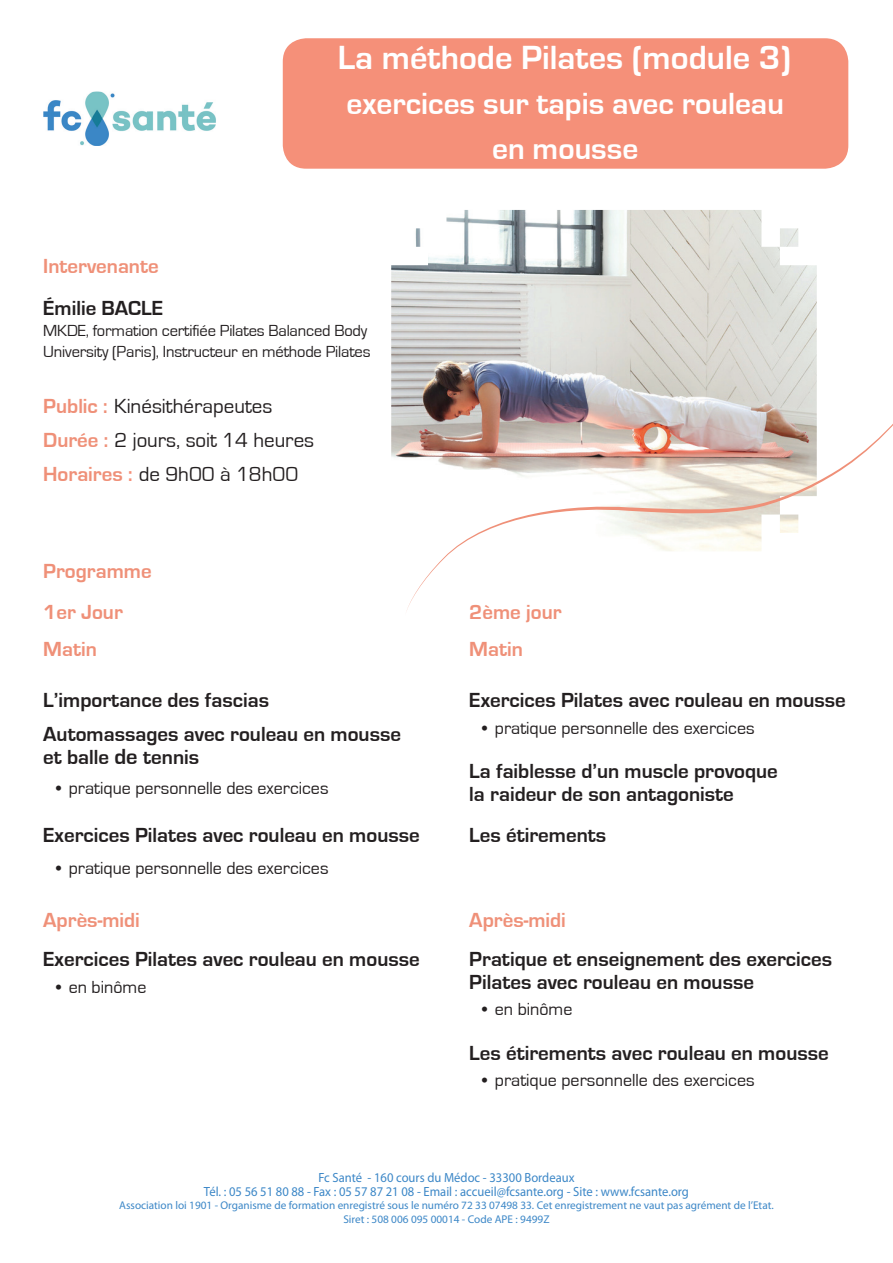
<style>
.page{position:relative;width:893px;height:1263px;background:#fff}
.page>*{position:absolute;margin:0;border:0;box-sizing:border-box;transform-origin:0 0}
.Titre_1_violet{font:700 34.5px "Eurostile";color:#fff}
.Titre_1_violet-2{font:700 31.5px/45px "Eurostile";color:#fff;text-align:center}
.Titre_1_violet-3{font:700 21px/22.5px "Eurostile";color:#231f20}
.Titre_1_violet-4{font:21px "Eurostile";color:#231f20}
.Titre_1_violet-5{font:700 21px "Eurostile";color:#ef9078}
.t1{font:18px "Eurostile";color:#231f20}
.Titre_1_violet-6{font:16.5px/21px "Eurostile";letter-spacing:-.01em;color:#231f20}
.t2{font:13.35px "Myriad Pro";color:#3c87c7;scale:.95 1}
.t3{font:11.25px "Myriad Pro";color:#3c87c7}
.s1{font-weight:700;color:#ef9078}
.s2{font-weight:700;color:#f59079}
.s3{font-size:22.5px}
</style>
<div class="page">
<div style="left:283px;top:38px;width:565px;height:131px;background:#f59079;border-radius:23px"></div>
<img style="left:43px;top:92px;width:173px;height:54px">
<img style="left:391px;top:210px;width:426px;height:248px">
<svg style="left:405px;top:384px;width:488px;height:227px"></svg>
<p class="Titre_1_violet-5" style="left:43px;top:255px;width:117px">Intervenante</p>
<p class="Titre_1_violet" style="left:338px;top:39px;width:455px">La méthode Pilates (module 3)</p>
<p class="Titre_1_violet-2" style="left:346px;top:82px;width:439px">exercices sur tapis avec rouleau en mousse</p>
<p class="Titre_1_violet-3" style="left:43px;top:297px;width:121px">Émilie BACLE</p>
<p class="Titre_1_violet-6" style="left:43px;top:320px;width:329px">MKDE, formation certifiée Pilates Balanced Body<br>University (Paris), Instructeur en méthode Pilates</p>
<p class="Titre_1_violet-4" style="left:43px;top:395px;width:231px"><span class="s1">Public :</span> Kinésithérapeutes</p>
<p class="Titre_1_violet-4" style="left:43px;top:429px;width:272px"><span class="s1">Durée :</span> 2 jours, soit 14 heures</p>
<p class="Titre_1_violet-4" style="left:43px;top:463px;width:257px"><span class="s1">Horaires</span> <span class="s2">:</span> de 9h00 à 18h00</p>
<p class="Titre_1_violet-5" style="left:43px;top:559px;width:110px">Programme</p>
<p class="Titre_1_violet-5" style="left:43px;top:600px;width:81px">1er Jour</p>
<p class="Titre_1_violet-5" style="left:469px;top:600px;width:94px">2ème jour</p>
<p class="Titre_1_violet-5" style="left:43px;top:637px;width:55px">Matin</p>
<p class="Titre_1_violet-5" style="left:469px;top:637px;width:55px">Matin</p>
<p class="Titre_1_violet-3" style="left:43px;top:689px;width:227px">L’importance des fascias</p>
<p class="Titre_1_violet-3" style="left:43px;top:723px;width:359px">Automassages avec rouleau en mousse et balle <span class="s3">de</span> tennis</p>
<p class="t1" style="left:56px;top:779px;width:274px">• pratique personnelle des exercices</p>
<p class="Titre_1_violet-3" style="left:469px;top:689px;width:378px">Exercices Pilates avec rouleau en mousse</p>
<p class="t1" style="left:482px;top:719px;width:274px">• pratique personnelle des exercices</p>
<p class="Titre_1_violet-3" style="left:469px;top:760px;width:310px">La faiblesse d’un muscle provoque la raideur de son antagoniste</p>
<p class="Titre_1_violet-3" style="left:43px;top:824px;width:378px">Exercices Pilates avec rouleau en mousse</p>
<p class="Titre_1_violet-3" style="left:469px;top:824px;width:138px">Les étirements</p>
<p class="t1" style="left:56px;top:858px;width:274px">• pratique personnelle des exercices</p>
<p class="Titre_1_violet-5" style="left:43px;top:909px;width:98px">Après-midi</p>
<p class="Titre_1_violet-5" style="left:469px;top:909px;width:98px">Après-midi</p>
<p class="Titre_1_violet-3" style="left:43px;top:948px;width:378px">Exercices Pilates avec rouleau en mousse</p>
<p class="t1" style="left:56px;top:978px;width:92px">• en binôme</p>
<p class="Titre_1_violet-3" style="left:469px;top:948px;width:364px">Pratique et enseignement des exercices<br>Pilates avec rouleau en mousse</p>
<p class="t1" style="left:482px;top:999px;width:92px">• en binôme</p>
<p class="Titre_1_violet-3" style="left:469px;top:1042px;width:361px">Les étirements avec rouleau en mousse</p>
<p class="t1" style="left:482px;top:1070px;width:274px">• pratique personnelle des exercices</p>
<p class="t2" style="left:318px;top:1169px;width:271px">Fc Santé - 160 cours du Médoc - 33300 Bordeaux</p>
<p class="t2" style="left:204px;top:1183px;width:512px">Tél. : 05 56 51 80 88 - Fax : 05 57 87 21 08 - Email : accueil@fcsante.org - Site : www.fcsante.org</p>
<p class="t3" style="left:119px;top:1198px;width:656px">Association loi 1901 - Organisme de formation enregistré sous le numéro 72 33 07498 33. Cet enregistrement ne vaut pas agrément de l’Etat.</p>
<p class="t3" style="left:343px;top:1212px;width:208px">Siret : 508 006 095 00014 - Code APE : 9499Z</p>
</div>
